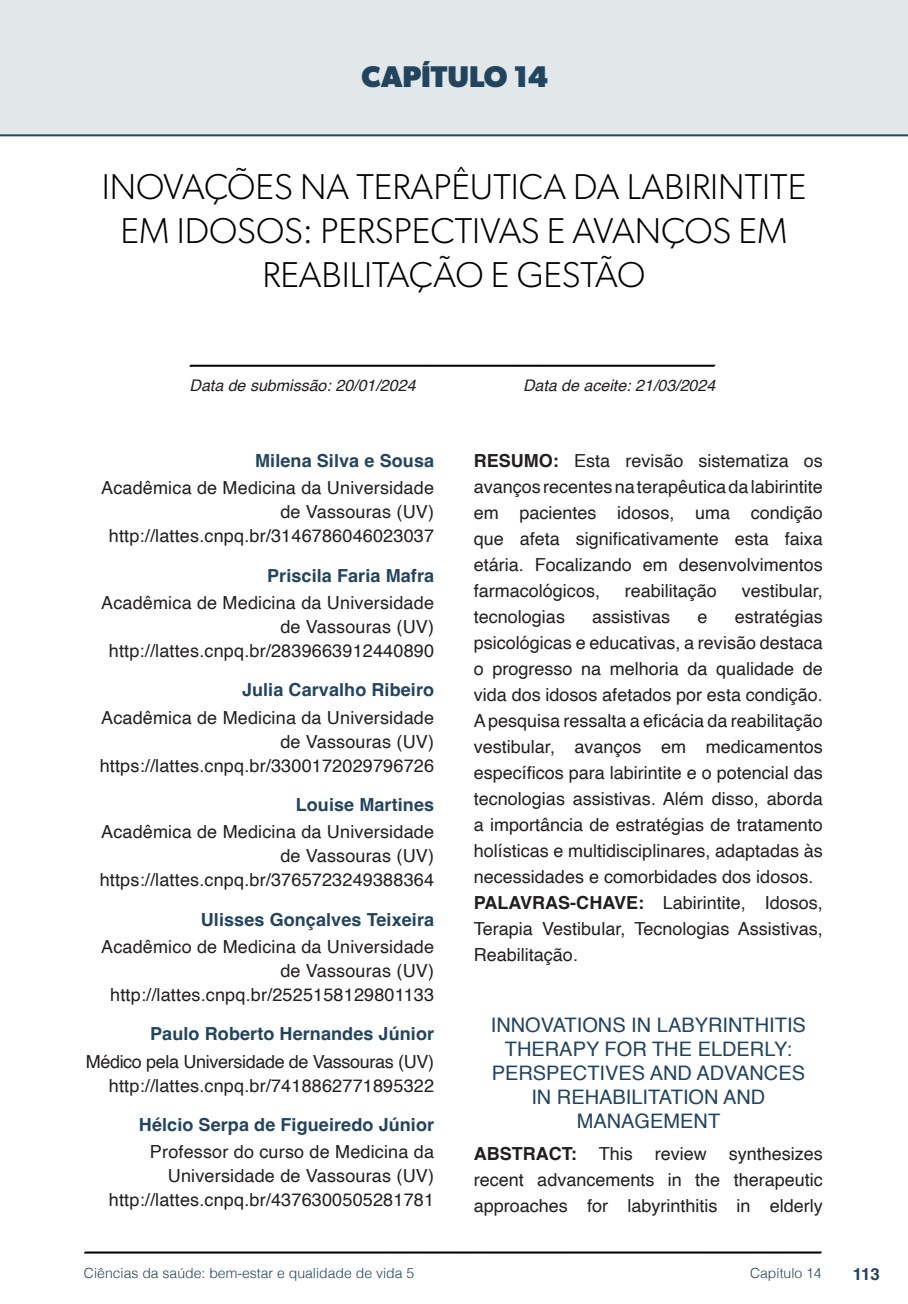
<style>
.page{position:relative;width:908px;height:1304px;background:#fff}
.page>*{position:absolute;margin:0;border:0;box-sizing:border-box;transform-origin:0 0}
.t1{font:300 36px/44px "Gibson";color:#000;text-align:center}
.t2{font:700 30px "Gibson";color:#23445f}
.t3{font:20px/24px "Helvetica";color:#23445f;text-align:center}
.t4{font:18px/26px "Helvetica";color:#231f20;text-align:right}
.t5{font:700 18px "Helvetica";letter-spacing:.005em;color:#23445f}
.t6{font:18px/24px "Helvetica";letter-spacing:-.02em;color:#231f20;text-align:right}
.t7{font:700 16.8px "Helvetica";color:#23445f}
.t8{font:italic 16px "Helvetica";color:#231f20}
.t9{font:300 14px "Helvetica";color:#23445f}
.s1{font-weight:700}
</style>
<div class="page">
<svg style="left:84px;top:1251px;width:737px;height:3px;background:#515151"></svg>
<svg style="left:189px;top:364px;width:526px;height:3px;background:#4f4f4f"></svg>
<div style="left:0;top:0;width:907px;height:136px;background:#e2e7e9"></div>
<div style="left:44px;top:72px;width:68px;height:61px;background:#e2e7e9"></div>
<h2 class="t2" style="left:361px;top:58px;width:188px">CAPÍTULO 14</h2>
<h1 class="t1" style="left:102px;top:164px;width:705px">INOVAÇÕES NA TERAPÊUTICA DA LABIRINTITE<br>EM IDOSOS: PERSPECTIVAS E AVANÇOS EM<br>REABILITAÇÃO E GESTÃO</h1>
<p class="t8" style="left:189px;top:373px;width:227px">Data de submissão: 20/01/2024</p>
<p class="t8" style="left:523px;top:373px;width:194px">Data de aceite: 21/03/2024</p>
<p class="t5" style="left:255px;top:450px;width:180px">Milena Silva e Sousa</p>
<p class="t4" style="left:101px;top:477px;width:334px;line-height:24px">Acadêmica de Medicina da Universidade de Vassouras (UV) http://lattes.cnpq.br/3146786046023037</p>
<p class="t5" style="left:267px;top:564px;width:168px">Priscila Faria Mafra</p>
<p class="t4" style="left:101px;top:591px;width:334px;line-height:24px">Acadêmica de Medicina da Universidade de Vassouras (UV) http://lattes.cnpq.br/2839663912440890</p>
<p class="t5" style="left:242px;top:679px;width:193px">Julia Carvalho Ribeiro</p>
<p class="t4" style="left:100px;top:706px;width:336px;line-height:24px">Acadêmica de Medicina da Universidade de Vassouras (UV) https://lattes.cnpq.br/3300172029796726</p>
<p class="t5" style="left:295px;top:794px;width:140px">Louise Martines</p>
<p class="t4" style="left:100px;top:821px;width:336px;line-height:24px">Acadêmica de Medicina da Universidade de Vassouras (UV) https://lattes.cnpq.br/3765723249388364</p>
<p class="t5" style="left:201px;top:908px;width:235px">Ulisses Gonçalves Teixeira</p>
<p class="t4" style="left:101px;top:935px;width:334px;line-height:24px">Acadêmico de Medicina da Universidade de Vassouras (UV) http://lattes.cnpq.br/2525158129801133</p>
<p class="t5" style="left:150px;top:1023px;width:285px">Paulo Roberto Hernandes Júnior</p>
<p class="t6" style="left:86px;top:1050px;width:350px">Médico pela Universidade de Vassouras (UV) http://lattes.cnpq.br/7418862771895322</p>
<p class="t5" style="left:139px;top:1114px;width:296px">Hélcio Serpa de Figueiredo Júnior</p>
<p class="t4" style="left:109px;top:1141px;width:326px;line-height:24px">Professor do curso de Medicina da<br>Universidade de Vassouras (UV) http://lattes.cnpq.br/4376300505281781</p>
<p class="t4" style="left:473px;top:448px;width:350px;text-align:justify"><span class="s1">RESUMO:</span> Esta revisão sistematiza os avanços recentes na terapêutica da labirintite em pacientes idosos, uma condição que afeta significativamente esta faixa etária. Focalizando em desenvolvimentos farmacológicos,</p>
<p class="t4" style="left:624px;top:578px;width:94px">reabilitação</p>
<p class="t4" style="left:741px;top:578px;width:83px">vestibular,</p>
<p class="t4" style="left:473px;top:604px;width:350px;text-align:left;text-indent:261px">estratégias psicológicas e educativas, a revisão destaca o progresso na melhoria da qualidade de vida dos idosos afetados por esta condição.<br>A pesquisa ressalta a eficácia da reabilitação vestibular, avanços em medicamentos específicos para labirintite e o potencial das tecnologias assistivas. Além disso, aborda a importância de estratégias de tratamento holísticas e multidisciplinares, adaptadas às necessidades e comorbidades dos idosos.<br><span class="s1">PALAVRAS-CHAVE:</span> Labirintite, Idosos, Terapia Vestibular, Tecnologias Assistivas, Reabilitação.</p>
<p class="t4" style="left:473px;top:604px;width:93px">tecnologias</p>
<p class="t4" style="left:592px;top:604px;width:80px">assistivas</p>
<p class="t4" style="left:697px;top:604px;width:12px">e</p>
<p class="t3" style="left:490px;top:1014px;width:316px">INNOVATIONS IN LABYRINTHITIS<br>THERAPY FOR THE ELDERLY:<br>PERSPECTIVES AND ADVANCES<br>IN REHABILITATION AND<br>MANAGEMENT</p>
<p class="t4" style="left:473px;top:1141px;width:350px;text-align:justify"><span class="s1">ABSTRACT:</span> This review synthesizes recent advancements in the therapeutic approaches for labyrinthitis in elderly</p>
<p class="t9" style="left:84px;top:1261px;width:331px">Ciências da saúde: bem-estar e qualidade de vida 5</p>
<p class="t9" style="left:749px;top:1261px;width:73px">Capítulo 14</p>
<p class="t7" style="left:852px;top:1264px;width:29px">113</p>
</div>
